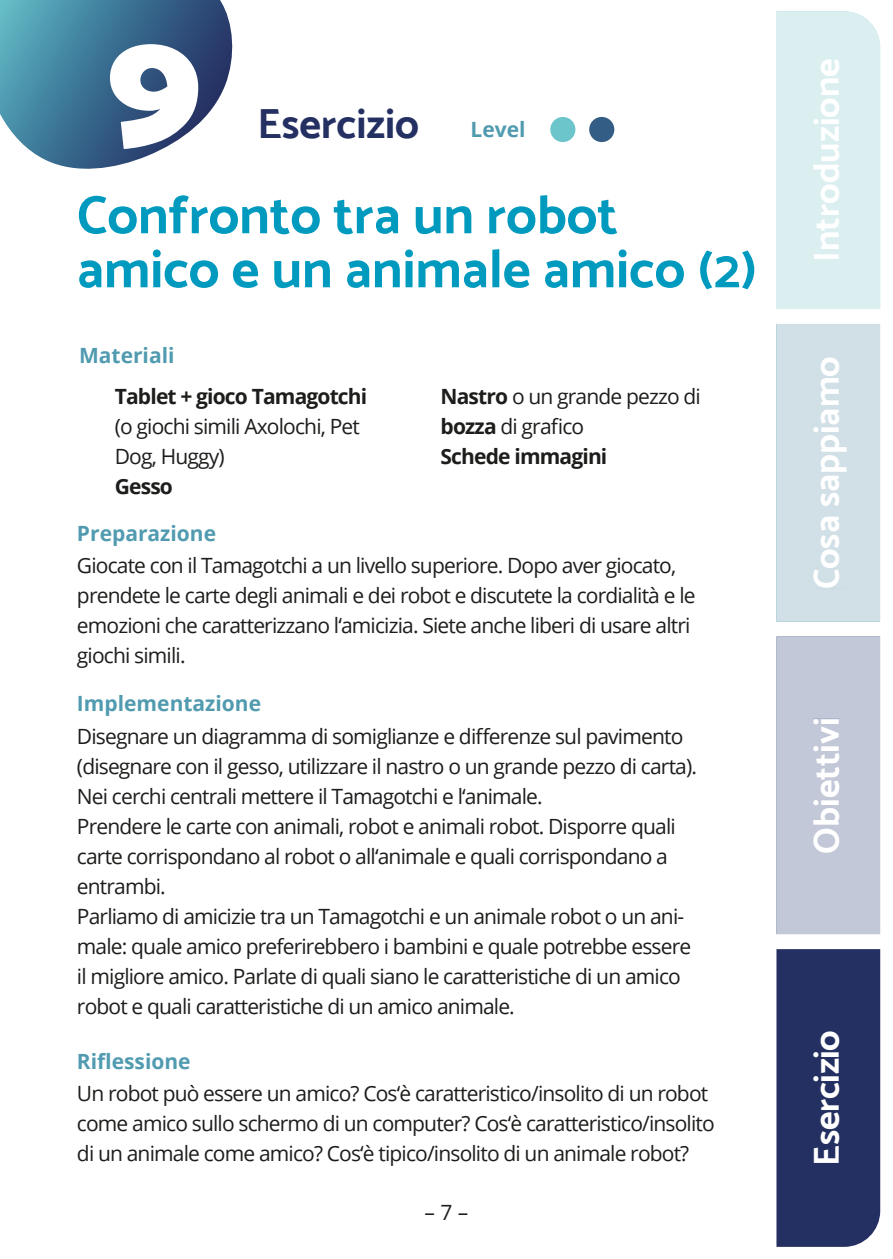
<style>
.page{position:relative;width:893px;height:1259px;background:#fff}
.page>*{position:absolute;margin:0;border:0;box-sizing:border-box;transform-origin:0 0}
.t1{font:900 162px "Catamaran";color:#fff}
.t2{font:700 54px/54px "Catamaran";color:#009abf}
.t3{font:700 42px "Catamaran";color:#243062}
.t4{font:700 36px "Catamaran";color:#fff}
.t5{font:21px/30px "Open Sans";letter-spacing:-.04em;color:#1d1d1b}
.t6{font:700 21px/30px "Open Sans";letter-spacing:-.04em;color:#1d1d1b}
.t7{font:700 21px "Open Sans";color:#519bb0}
.s1{font-weight:400}
</style>
<div class="page">
<div style="left:776px;top:949px;width:104px;height:297px;background:#243062"></div>
<svg style="left:0;top:0;width:233px;height:169px;background:#557f9d"></svg>
<svg style="left:776px;top:45px;width:105px;height:890px"></svg>
<div style="left:776px;top:636px;width:104px;height:298px;background:#c3c8d8"></div>
<div style="left:776px;top:324px;width:104px;height:297px;background:#d1dfe7"></div>
<div style="left:776px;top:11px;width:104px;height:298px;background:#dbeff1"></div>
<div style="left:813px;top:59px;width:26px;height:200px;background:#dbeff1"></div>
<div style="left:814px;top:357px;width:33px;height:231px;background:#d1dfe7"></div>
<div style="left:813px;top:719px;width:26px;height:133px;background:#c3c8d8"></div>
<div style="left:550px;top:117px;width:25px;height:25px;background:#6dc5cc;border-radius:50%"></div>
<div style="left:589px;top:117px;width:25px;height:25px;background:#335d84;border-radius:50%"></div>
<h1 class="t1" style="left:107px;top:-13px;width:96px">9</h1>
<h3 class="t3" style="left:257px;top:99px;width:163px">Esercizio</h3>
<p class="t7" style="left:471px;top:115px;width:57px">Level</p>
<h2 class="t2" style="left:77px;top:188px;width:681px">Confronto tra un robot amico e un animale amico (2)</h2>
<p class="t7" style="left:79px;top:340px;width:97px">Materiali</p>
<p class="t6" style="left:115px;top:381px;width:254px">Tablet + gioco Tamagotchi</p>
<p class="t5" style="left:115px;top:411px;width:247px">(o giochi simili Axolochi, Pet<br>Dog, Huggy)</p>
<p class="t6" style="left:115px;top:471px;width:60px">Gesso</p>
<p class="t7" style="left:77px;top:518px;width:141px">Preparazione</p>
<p class="t6" style="left:441px;top:381px;width:262px">Nastro <span class="s1">o un grande pezzo di </span>bozza <span class="s1">di grafico<br></span>Schede immagini</p>
<p class="t5" style="left:77px;top:550px;width:620px">Giocate con il Tamagotchi a un livello superiore. Dopo aver giocato, prendete le carte degli animali e dei robot e discutete la cordialità e le emozioni che caratterizzano l‘amicizia. Siete anche liberi di usare altri giochi simili.</p>
<p class="t7" style="left:77px;top:689px;width:186px">Implementazione</p>
<p class="t5" style="left:77px;top:720px;width:622px">Disegnare un diagramma di somiglianze e differenze sul pavimento (disegnare con il gesso, utilizzare il nastro o un grande pezzo di carta).<br>Nei cerchi centrali mettere il Tamagotchi e l‘animale.<br>Prendere le carte con animali, robot e animali robot. Disporre quali carte corrispondano al robot o all‘animale e quali corrispondano a entrambi.<br>Parliamo di amicizie tra un Tamagotchi e un animale robot o un ani&shy;male: quale amico preferirebbero i bambini e quale potrebbe essere il migliore amico. Parlate di quali siano le caratteristiche di un amico robot e quali caratteristiche di un amico animale.</p>
<p class="t7" style="left:77px;top:1046px;width:115px">Riflessione</p>
<p class="t5" style="left:77px;top:1078px;width:639px">Un robot può essere un amico? Cos‘è caratteristico/insolito di un robot come amico sullo schermo di un computer? Cos‘è caratteristico/insolito di un animale come amico? Cos‘è tipico/insolito di un animale robot?</p>
<p class="t5" style="left:424px;top:1196px;width:45px">– 7 –</p>
<h3 class="t4" style="left:805px;top:262px;width:205px;rotate:-90deg">Introduzione</h3>
<h3 class="t4" style="left:805px;top:589px;width:235px;rotate:-90deg">Cosa sappiamo</h3>
<h3 class="t4" style="left:805px;top:853px;width:138px;rotate:-90deg">Obiettivi</h3>
<h3 class="t4" style="left:805px;top:1165px;width:137px;rotate:-90deg">Esercizio</h3>
</div>
